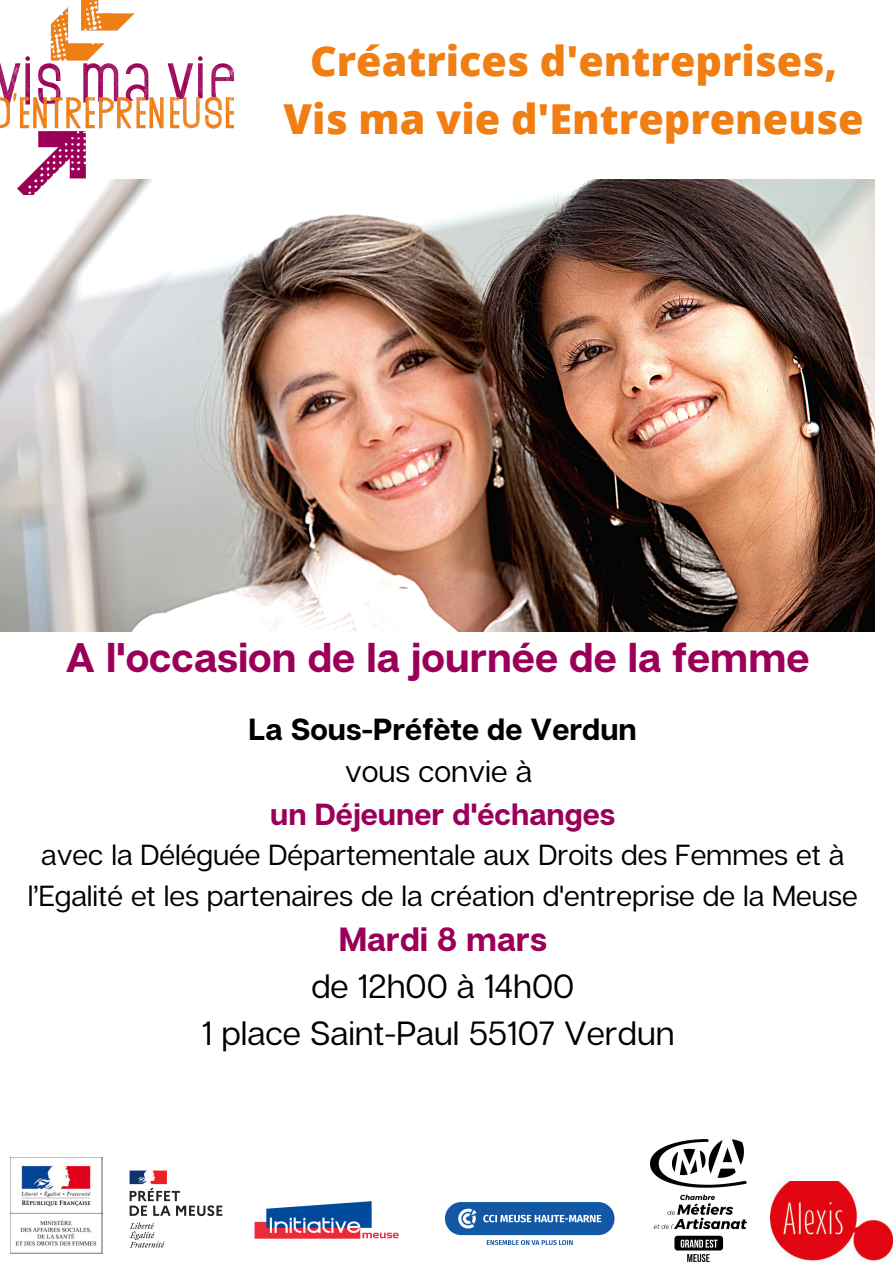
<style>
.page{position:relative;width:893px;height:1263px;background:#fff}
.page>*{position:absolute;margin:0;border:0;box-sizing:border-box;transform-origin:0 0}
.t1{font:800 41.25px "Open Sans";color:#f07e12}
.t2{font:700 41.25px "Articulat CF";color:#9b0058}
.t3{font:33.53px "Articulat CF";color:#000}
.t4{font:700 33.53px "Articulat CF";color:#9b0058}
.t5{font:700 30.53px "Articulat CF";color:#000}
.t6{font:700 30.53px "Articulat CF";color:#9b0058}
.t7{font:30.53px "Articulat CF";color:#000}
.t8{font:29.03px/40.5px "Articulat CF";color:#000;text-align:center}
</style>
<div class="page">
<img style="left:0;top:179px;width:874px;height:453px">
<img style="left:0;top:0;width:234px;height:195px">
<img style="left:254px;top:1201px;width:145px;height:38px">
<img style="left:445px;top:1202px;width:170px;height:44px">
<img style="left:11px;top:1157px;width:92px;height:97px">
<img style="left:650px;top:1140px;width:96px;height:123px">
<img style="left:770px;top:1181px;width:123px;height:80px">
<img style="left:129px;top:1170px;width:94px;height:78px">
<p class="t1" style="left:310px;top:32px;width:528px">Créatrices d'entreprises,</p>
<p class="t1" style="left:284px;top:90px;width:581px">Vis ma vie d'Entrepreneuse</p>
<p class="t2" style="left:65px;top:632px;width:745px">A l'occasion de la journée de la femme</p>
<p class="t5" style="left:249px;top:710px;width:390px">La Sous-Préfète de Verdun</p>
<p class="t7" style="left:345px;top:752px;width:189px">vous convie à</p>
<p class="t6" style="left:270px;top:795px;width:347px">un Déjeuner d'échanges</p>
<p class="t8" style="left:28px;top:834px;width:831px">avec la Déléguée Départementale aux Droits des Femmes et à l’Egalité et les partenaires de la création d'entreprise de la Meuse</p>
<p class="t4" style="left:339px;top:918px;width:210px">Mardi 8 mars</p>
<p class="t3" style="left:311px;top:965px;width:264px">de 12h00 à 14h00</p>
<p class="t3" style="left:202px;top:1012px;width:474px">1 place Saint-Paul 55107 Verdun</p>
</div>
